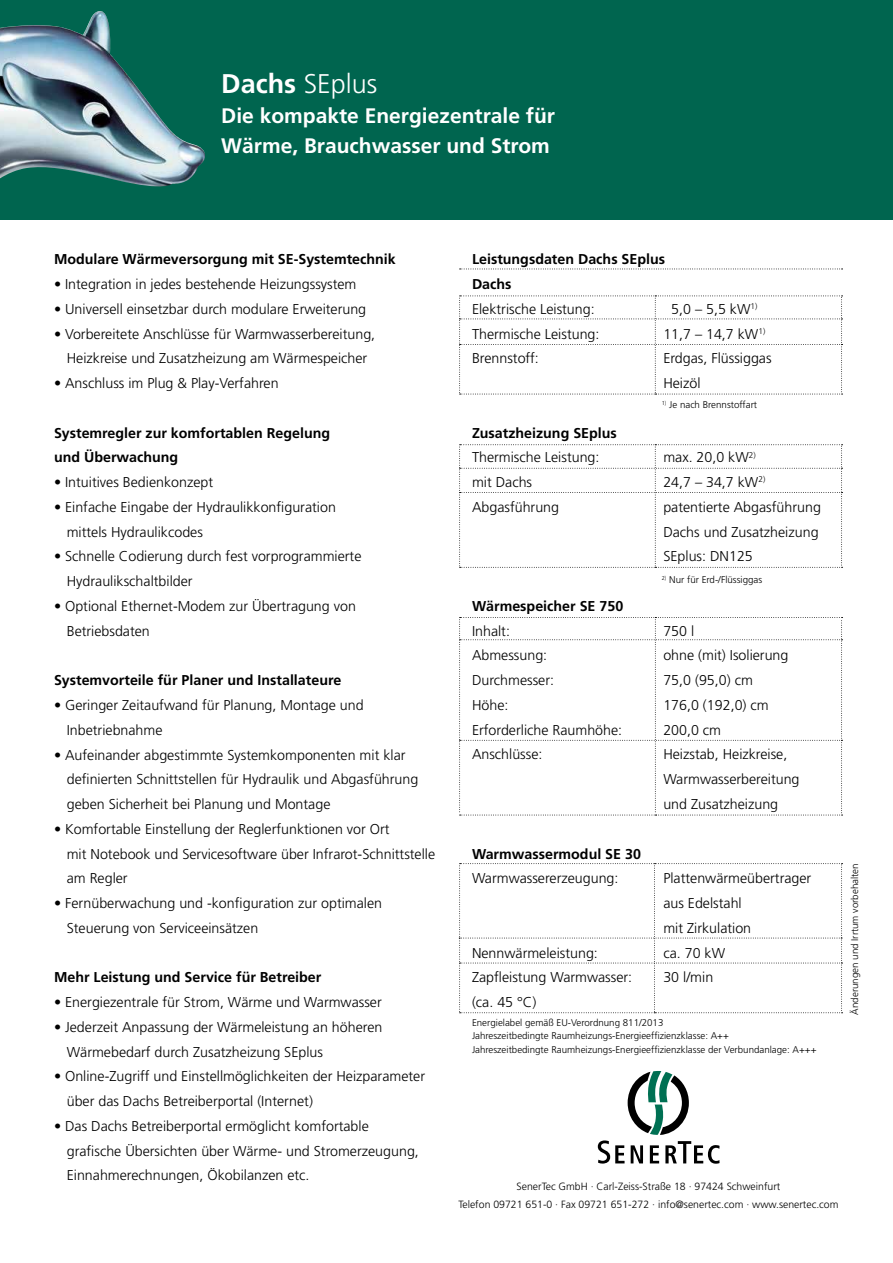
<style>
.page{position:relative;width:893px;height:1263px;background:#fff}
.page>*{position:absolute;margin:0;border:0;box-sizing:border-box;transform-origin:0 0}
.t1{font:300 27px "Frutiger";color:#fff}
.t2{font:700 21px/30px "Frutiger";color:#fff}
.t3{font:300 14.25px/24.8px "Frutiger";color:#000}
.t4{font:700 14.25px/24.8px "Frutiger";color:#000}
.t5{font:300 10.5px/18px "Frutiger";color:#000;text-align:center}
.t6{font:300 9.75px/13.5px "Frutiger";color:#000}
.s1{font-weight:700}
.s2{color:#fff}
</style>
<div class="page">
<svg style="left:598px;top:1071px;width:122px;height:93px"></svg>
<div style="left:0;top:0;width:893px;height:219px;background:#00654f"></div>
<img style="left:0;top:11px;width:205px;height:176px">
<svg style="left:459px;top:444px;width:384px;height:124px"></svg>
<svg style="left:459px;top:617px;width:384px;height:199px"></svg>
<svg style="left:460px;top:269px;width:383px;height:1px"></svg>
<svg style="left:459px;top:296px;width:384px;height:99px"></svg>
<svg style="left:459px;top:863px;width:384px;height:150px"></svg>
<h1 class="t1" style="left:221px;top:73px;width:158px"><span class="s1">Dachs</span> SEplus</h1>
<h2 class="t2" style="left:221px;top:103px;width:335px">Die kompakte Energiezentrale für<br>Wärme, Brauchwasser und Strom</h2>
<p class="t4" style="left:54px;top:248px;width:343px">Modulare Wärmeversorgung mit SE-Systemtechnik</p>
<p class="t3" style="left:54px;top:273px;width:304px">• Integration in jedes bestehende Heizungssystem</p>
<p class="t3" style="left:54px;top:298px;width:314px">• Universell einsetzbar durch modulare Erweiterung</p>
<p class="t3" style="left:54px;top:322px;width:323px;text-align:center">• Vorbereitete Anschlüsse für Warmwasserbereitung,<br>Heizkreise und Zusatzheizung am Wärmespeicher</p>
<p class="t3" style="left:54px;top:372px;width:226px">• Anschluss im Plug &amp; Play-Verfahren</p>
<p class="t4" style="left:54px;top:421px;width:278px">Systemregler zur komfortablen Regelung und Überwachung</p>
<p class="t3" style="left:54px;top:471px;width:161px">• Intuitives Bedienkonzept</p>
<p class="t3" style="left:67px;top:496px;width:271px;text-indent:-13px">• Einfache Eingabe der Hydraulikkonfiguration mittels Hydraulikcodes</p>
<p class="t3" style="left:67px;top:545px;width:296px;text-indent:-13px">• Schnelle Codierung durch fest vorprogrammierte<br>Hydraulikschaltbilder</p>
<p class="t3" style="left:67px;top:595px;width:291px;text-indent:-13px">• Optional Ethernet-Modem zur Übertragung von<br>Betriebsdaten</p>
<p class="t4" style="left:54px;top:669px;width:289px">Systemvorteile für Planer und Installateure</p>
<p class="t3" style="left:67px;top:694px;width:298px;text-indent:-13px">• Geringer Zeitaufwand für Planung, Montage und<br>Inbetriebnahme</p>
<p class="t3" style="left:67px;top:743px;width:353px;text-indent:-13px">• Aufeinander abgestimmte Systemkomponenten mit klar definierten Schnittstellen für Hydraulik und Abgasführung geben Sicherheit bei Planung und Montage</p>
<p class="t3" style="left:67px;top:817px;width:370px;text-indent:-13px">• Komfortable Einstellung der Reglerfunktionen vor Ort<br>mit Notebook und Servicesoftware über Infrarot-Schnittstelle am Regler</p>
<p class="t3" style="left:67px;top:892px;width:317px;text-indent:-13px">• Fernüberwachung und -konfiguration zur optimalen<br>Steuerung von Serviceeinsätzen</p>
<p class="t4" style="left:54px;top:966px;width:269px">Mehr Leistung und Service für Betreiber</p>
<p class="t3" style="left:54px;top:991px;width:329px">• Energiezentrale für Strom, Wärme und Warmwasser</p>
<p class="t3" style="left:67px;top:1015px;width:317px;text-indent:-13px">• Jederzeit Anpassung der Wärmeleistung an höheren<br>Wärmebedarf durch Zusatzheizung SEplus</p>
<p class="t3" style="left:67px;top:1065px;width:360px;text-indent:-13px">• Online-Zugriff und Einstellmöglichkeiten der Heizparameter über das Dachs Betreiberportal (Internet)</p>
<p class="t3" style="left:67px;top:1114px;width:354px;text-indent:-13px">• Das Dachs Betreiberportal ermöglicht komfortable grafische Übersichten über Wärme- und Stromerzeugung,<br>Einnahmerechnungen, Ökobilanzen etc.</p>
<p class="t4" style="left:472px;top:248px;width:195px">Leistungsdaten Dachs SEplus<br>Dachs</p>
<p class="t3" style="left:472px;top:298px;width:124px">Elektrische Leistung:</p>
<p class="t3" style="left:663px;top:298px;width:96px"><span class="s2">0</span>5,0 – 5,5 kW<sup>1)</sup></p>
<p class="t3" style="left:472px;top:322px;width:129px">Thermische Leistung:</p>
<p class="t3" style="left:663px;top:322px;width:103px">11,7 – 14,7 kW<sup>1)</sup></p>
<p class="t3" style="left:472px;top:347px;width:68px">Brennstoff:</p>
<p class="t3" style="left:663px;top:347px;width:110px">Erdgas, Flüssiggas<br>Heizöl</p>
<p class="t4" style="left:472px;top:421px;width:146px">Zusatzheizung SEplus</p>
<p class="t3" style="left:472px;top:446px;width:129px">Thermische Leistung:</p>
<p class="t3" style="left:663px;top:446px;width:94px">max. 20,0 kW<sup>2)</sup></p>
<p class="t3" style="left:472px;top:471px;width:62px">mit Dachs</p>
<p class="t3" style="left:663px;top:471px;width:103px">24,7 – 34,7 kW<sup>2)</sup></p>
<p class="t3" style="left:472px;top:496px;width:89px">Abgasführung</p>
<p class="t3" style="left:663px;top:496px;width:159px">patentierte Abgasführung<br>Dachs und Zusatzheizung<br>SEplus: DN125</p>
<p class="t4" style="left:472px;top:595px;width:153px">Wärmespeicher SE 750</p>
<p class="t3" style="left:472px;top:619px;width:40px">Inhalt:</p>
<p class="t3" style="left:663px;top:619px;width:32px">750 l</p>
<p class="t3" style="left:472px;top:644px;width:77px">Abmessung:</p>
<p class="t3" style="left:663px;top:644px;width:127px">ohne (mit) Isolierung</p>
<p class="t3" style="left:472px;top:669px;width:84px">Durchmesser:</p>
<p class="t3" style="left:663px;top:669px;width:91px">75,0 (95,0) cm</p>
<p class="t3" style="left:472px;top:694px;width:38px">Höhe:</p>
<p class="t3" style="left:663px;top:694px;width:107px">176,0 (192,0) cm</p>
<p class="t3" style="left:472px;top:718px;width:152px">Erforderliche Raumhöhe:</p>
<p class="t3" style="left:663px;top:718px;width:59px">200,0 cm</p>
<p class="t3" style="left:472px;top:743px;width:72px">Anschlüsse:</p>
<p class="t3" style="left:663px;top:743px;width:138px">Heizstab, Heizkreise,<br>Warmwasserbereitung und Zusatzheizung</p>
<p class="t4" style="left:472px;top:842px;width:170px">Warmwassermodul SE 30</p>
<p class="t3" style="left:472px;top:867px;width:148px">Warmwassererzeugung:</p>
<p class="t3" style="left:663px;top:867px;width:150px">Plattenwärmeübertrager aus Edelstahl<br>mit Zirkulation</p>
<p class="t3" style="left:472px;top:941px;width:127px">Nennwärmeleistung:</p>
<p class="t3" style="left:663px;top:941px;width:63px">ca. 70 kW</p>
<p class="t3" style="left:472px;top:966px;width:162px">Zapfleistung Warmwasser:</p>
<p class="t3" style="left:663px;top:966px;width:51px">30 l/min</p>
<p class="t3" style="left:472px;top:991px;width:66px">(ca. 45 °C)</p>
<p class="t6" style="left:662px;top:399px;width:97px"><sup>1)</sup> Je nach Brennstoffart</p>
<p class="t6" style="left:662px;top:574px;width:102px"><sup>2)</sup> Nur für Erd-/Flüssiggas</p>
<p class="t6" style="left:472px;top:1016px;width:346px">Energielabel gemäß EU-Verordnung 811/2013<br>Jahreszeitbedingte Raumheizungs-Energieeffizienzklasse: A++<br>Jahreszeitbedingte Raumheizungs-Energieeffizienzklasse der Verbundanlage: A+++</p>
<p class="t6" style="left:849px;top:1014px;width:153px;rotate:-90deg">Änderungen und Irrtum vorbehalten</p>
<p class="t5" style="left:458px;top:1178px;width:382px">SenerTec GmbH · Carl-Zeiss-Straße 18 · 97424 Schweinfurt<br>Telefon 09721 651-0 · Fax 09721 651-272 · info@senertec.com · www.senertec.com</p>
</div>
